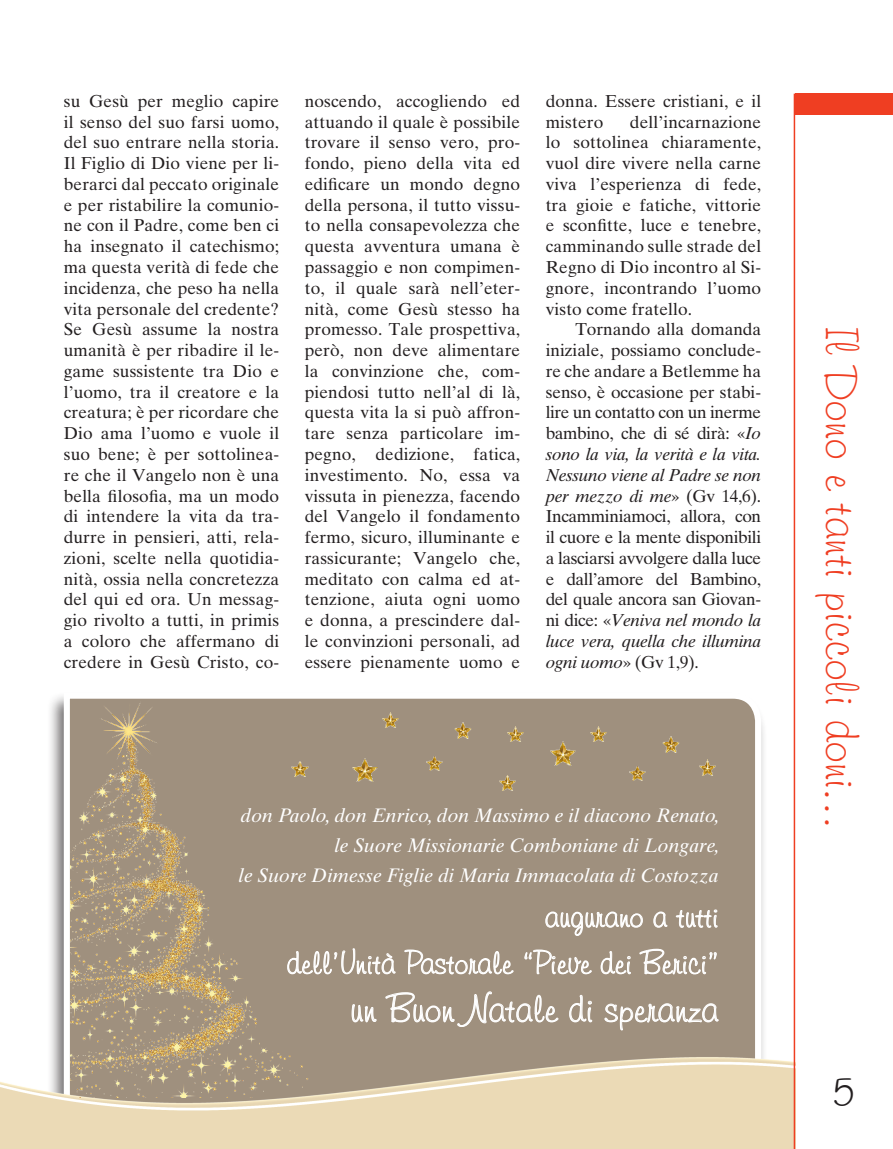
<style>
.page{position:relative;width:893px;height:1149px;background:#fff}
.page>*{position:absolute;margin:0;border:0;box-sizing:border-box;transform-origin:0 0}
.t1{font:48px "Freehand 591 BT Regular A";color:#ef3e22}
.t2{font:48px "Freehand 591 BT Regular A";color:#231f20}
.t3{font:37.5px "Freehand 591 BT Regular A";color:#fff}
.t4{font:31.5px "Freehand 591 BT Regular A";color:#fff}
.t5{font:italic 19.5px "Times Ten";color:#fff}
.t6{font:17.25px/20.7px "Times Ten";letter-spacing:.01em;color:#231f20;text-align:justify}
.s1{font-style:italic}
</style>
<div class="page">
<div style="left:61px;top:696px;width:703px;height:358px;background:#9f907e"></div>
<div style="left:795px;top:94px;width:98px;height:21px;background:#ef3e22"></div>
<img style="left:0;top:1054px;width:794px;height:94px">
<hr style="left:794px;top:94px;width:1px;height:1054px;background:#ef3e22">
<svg style="left:545px;top:909px;width:98px;height:26px"></svg>
<svg style="left:654px;top:911px;width:13px;height:16px"></svg>
<svg style="left:676px;top:909px;width:41px;height:18px"></svg>
<svg style="left:310px;top:948px;width:85px;height:25px"></svg>
<svg style="left:405px;top:949px;width:108px;height:25px"></svg>
<svg style="left:525px;top:949px;width:67px;height:24px"></svg>
<svg style="left:601px;top:950px;width:30px;height:23px"></svg>
<svg style="left:640px;top:948px;width:77px;height:26px"></svg>
<svg style="left:352px;top:1003px;width:24px;height:18px"></svg>
<svg style="left:386px;top:991px;width:172px;height:35px"></svg>
<svg style="left:569px;top:994px;width:23px;height:27px"></svg>
<svg style="left:605px;top:1002px;width:113px;height:28px"></svg>
<img style="left:551px;top:741px;width:25px;height:24px">
<img style="left:630px;top:765px;width:15px;height:14px">
<img style="left:500px;top:775px;width:16px;height:15px">
<img style="left:662px;top:736px;width:17px;height:16px">
<img style="left:590px;top:726px;width:16px;height:15px">
<img style="left:699px;top:759px;width:17px;height:16px">
<img style="left:352px;top:758px;width:25px;height:23px">
<img style="left:427px;top:755px;width:15px;height:14px">
<img style="left:455px;top:722px;width:17px;height:16px">
<img style="left:383px;top:712px;width:16px;height:15px">
<img style="left:508px;top:726px;width:16px;height:15px">
<img style="left:70px;top:697px;width:240px;height:400px">
<p class="t6" style="left:64px;top:90px;width:217px">su Gesù per meglio capire il senso del suo farsi uomo, del suo entrare nella storia.<br>Il Figlio di Dio viene per li&shy;berarci dal peccato originale e per ristabilire la comunio&shy;ne con il Padre, come ben ci ha insegnato il catechismo; ma questa verità di fede che incidenza, che peso ha nella vita personale del credente?<br>Se Gesù assume la nostra umanità è per ribadire il le&shy;game sussistente tra Dio e l’uomo, tra il creatore e la creatura; è per ricordare che Dio ama l’uomo e vuole il suo bene; è per sottolinea&shy;re che il Vangelo non è una bella filosofia, ma un modo di intendere la vita da tra&shy;durre in pensieri, atti, rela&shy;zioni, scelte nella quotidia&shy;nità, ossia nella concretezza del qui ed ora. Un messag&shy;gio rivolto a tutti, in primis a coloro che affermano di credere in Gesù Cristo, co-</p>
<p class="t6" style="left:305px;top:90px;width:217px">noscendo, accogliendo ed attuando il quale è possibile trovare il senso vero, pro&shy;fondo, pieno della vita ed edificare un mondo degno della persona, il tutto vissu&shy;to nella consapevolezza che questa avventura umana è passaggio e non compimen&shy;to, il quale sarà nell’eter&shy;nità, come Gesù stesso ha promesso. Tale prospettiva, però, non deve alimentare la convinzione che, com&shy;piendosi tutto nell’al di là, questa vita la si può affron&shy;tare senza particolare im&shy;pegno, dedizione, fatica, investimento. No, essa va vissuta in pienezza, facendo del Vangelo il fondamento fermo, sicuro, illuminante e rassicurante; Vangelo che, meditato con calma ed at&shy;tenzione, aiuta ogni uomo e donna, a prescindere dal&shy;le convinzioni personali, ad essere pienamente uomo e</p>
<p class="t6" style="left:546px;top:90px;width:217px">donna. Essere cristiani, e il mistero</p>
<p class="t6" style="left:546px;top:111px;width:217px;text-indent:84px">dell’incarnazione lo sottolinea chiaramente, vuol dire vivere nella carne viva l’esperienza di fede, tra gioie e fatiche, vittorie e sconfitte, luce e tenebre, camminando sulle strade del Regno di Dio incontro al Si&shy;gnore, incontrando l’uomo visto come fratello.</p>
<p class="t6" style="left:546px;top:319px;width:217px;text-indent:30px">Tornando alla domanda iniziale, possiamo conclude&shy;re che andare a Betlemme ha</p>
<p class="t6" style="left:546px;top:381px;width:217px">senso, è occasione per stabi-</p>
<p class="t6" style="left:546px;top:402px;width:217px">lire un contatto con un inerme bambino, che di sé dirà: «<span class="s1">Io sono la via, la verità e la vita.<br>Nessuno viene al Padre se non per mezzo di me</span>» (Gv 14,6).<br>Incamminiamoci, allora, con il cuore e la mente disponibili a lasciarsi avvolgere dalla luce e dall’amore del Bambino, del quale ancora san Giovan&shy;ni dice: «<span class="s1">Veniva nel mondo la luce vera, quella che illumina ogni uomo</span>» (Gv 1,9).</p>
<p class="t5" style="left:241px;top:804px;width:481px">don Paolo, don Enrico, don Massimo e il diacono Renato,</p>
<p class="t5" style="left:334px;top:834px;width:387px">le Suore Missionarie Comboniane di Longare,</p>
<p class="t5" style="left:239px;top:864px;width:481px">le Suore Dimesse Figlie di Maria Immacolata di Costozza</p>
<p class="t4" style="left:545px;top:896px;width:175px">augurano a tutti</p>
<p class="t4" style="left:287px;top:942px;width:433px">dell’Unità Pastorale “Pieve dei Berici”</p>
<p class="t3" style="left:350px;top:985px;width:370px">un Buon Natale di speranza</p>
<p class="t1" style="left:872px;top:326px;width:507px;rotate:90deg">Il Dono e tanti piccoli doni...</p>
<p class="t2" style="left:833px;top:1059px;width:24px">5</p>
</div>
